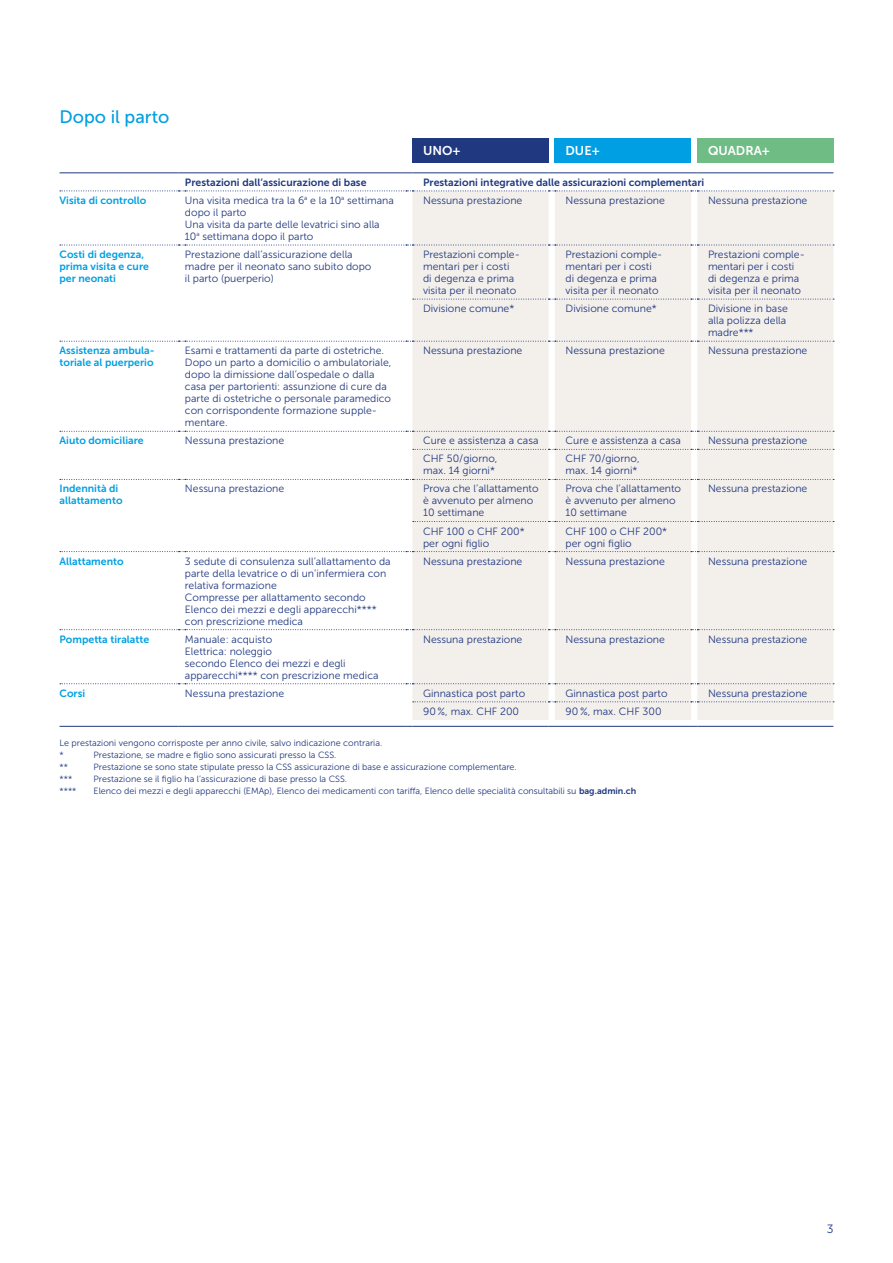
<style>
.page{position:relative;width:893px;height:1263px;background:#fff}
.page>*{position:absolute;margin:0;border:0;box-sizing:border-box;transform-origin:0 0}
.t1{font:18px "Museo Sans 500";color:#009fe3}
.t2{font:12.75px "Museo Sans 700";color:#fff}
.t3{font:12px "Museo Sans 300";color:#203880}
.t4{font:10.5px/12px "Museo Sans 300";color:#203880}
.t5{font:10.5px/12px "Museo Sans 700";color:#009fe3}
.t6{font:10.5px "Museo Sans 700";color:#203880}
.t7{font:9px/12px "Museo Sans 300";color:#203880}
.s1{font-family:"Museo Sans 700"}
</style>
<div class="page">
<div style="left:412px;top:138px;width:137px;height:25px;background:#203880"></div>
<div style="left:555px;top:138px;width:136px;height:25px;background:#009fe3"></div>
<div style="left:697px;top:138px;width:136px;height:25px;background:#6fbc85"></div>
<div style="left:412px;top:192px;width:421px;height:528px;background:#f3efeb"></div>
<hr style="left:60px;top:172px;width:119px;height:1px;background:#203880">
<hr style="left:185px;top:172px;width:221px;height:1px;background:#203880">
<hr style="left:412px;top:172px;width:137px;height:1px;background:#203880">
<hr style="left:555px;top:172px;width:136px;height:1px;background:#203880">
<hr style="left:697px;top:172px;width:136px;height:1px;background:#203880">
<svg style="left:413px;top:299px;width:421px;height:1px"></svg>
<svg style="left:413px;top:449px;width:421px;height:1px"></svg>
<svg style="left:60px;top:479px;width:774px;height:1px"></svg>
<svg style="left:413px;top:521px;width:421px;height:1px"></svg>
<svg style="left:413px;top:701px;width:421px;height:1px"></svg>
<svg style="left:60px;top:191px;width:774px;height:1px"></svg>
<svg style="left:60px;top:245px;width:774px;height:1px"></svg>
<svg style="left:60px;top:341px;width:774px;height:1px"></svg>
<svg style="left:60px;top:431px;width:774px;height:1px"></svg>
<svg style="left:60px;top:551px;width:774px;height:1px"></svg>
<svg style="left:60px;top:629px;width:774px;height:1px"></svg>
<svg style="left:60px;top:683px;width:774px;height:1px"></svg>
<hr style="left:60px;top:726px;width:119px;height:1px;background:#203880">
<hr style="left:185px;top:726px;width:221px;height:1px;background:#203880">
<hr style="left:412px;top:726px;width:137px;height:1px;background:#203880">
<hr style="left:555px;top:726px;width:136px;height:1px;background:#203880">
<hr style="left:697px;top:726px;width:136px;height:1px;background:#203880">
<h1 class="t1" style="left:60px;top:106px;width:111px">Dopo il parto</h1>
<p class="t2" style="left:423px;top:143px;width:39px">UNO+</p>
<p class="t2" style="left:566px;top:143px;width:36px">DUE+</p>
<p class="t2" style="left:708px;top:143px;width:63px">QUADRA+</p>
<p class="t6" style="left:185px;top:176px;width:183px">Prestazioni dall‘assicurazione di base</p>
<p class="t6" style="left:423px;top:176px;width:283px">Prestazioni integrative dalle assicurazioni complementari</p>
<p class="t5" style="left:60px;top:194px;width:88px">Visita di controllo</p>
<p class="t4" style="left:185px;top:194px;width:210px">Una visita medica tra la 6<sup>a</sup> e la 10<sup>a</sup> settimana dopo il parto<br>Una visita da parte delle levatrici sino alla<br>10<sup>a</sup> settimana dopo il parto</p>
<p class="t4" style="left:423px;top:194px;width:101px">Nessuna prestazione</p>
<p class="t4" style="left:566px;top:194px;width:101px">Nessuna prestazione</p>
<p class="t4" style="left:708px;top:194px;width:101px">Nessuna prestazione</p>
<p class="t5" style="left:60px;top:248px;width:91px">Costi di degenza, prima visita e cure per neonati</p>
<p class="t4" style="left:185px;top:248px;width:188px">Prestazione dall’assicurazione della madre per il neonato sano subito dopo il parto (puerperio)</p>
<p class="t4" style="left:423px;top:248px;width:98px">Prestazioni comple&shy;mentari per i costi di degenza e prima visita per il neonato</p>
<p class="t4" style="left:566px;top:248px;width:98px">Prestazioni comple&shy;mentari per i costi di degenza e prima visita per il neonato</p>
<p class="t4" style="left:708px;top:248px;width:98px">Prestazioni comple&shy;mentari per i costi di degenza e prima visita per il neonato</p>
<p class="t4" style="left:423px;top:302px;width:93px">Divisione comune*</p>
<p class="t4" style="left:566px;top:302px;width:93px">Divisione comune*</p>
<p class="t4" style="left:708px;top:302px;width:81px">Divisione in base alla polizza della madre***</p>
<p class="t5" style="left:60px;top:344px;width:96px">Assistenza ambula&shy;toriale al puerperio</p>
<p class="t4" style="left:185px;top:345px;width:208px">Esami e trattamenti da parte di ostetriche.<br>Dopo un parto a domicilio o ambulatoriale, dopo la dimissione dall’ospedale o dalla casa per partorienti: assunzione di cure da parte di ostetriche o personale paramedico con corrispondente formazione supple&shy;mentare.</p>
<p class="t4" style="left:423px;top:345px;width:101px">Nessuna prestazione</p>
<p class="t4" style="left:566px;top:345px;width:101px">Nessuna prestazione</p>
<p class="t4" style="left:708px;top:345px;width:101px">Nessuna prestazione</p>
<p class="t5" style="left:60px;top:435px;width:86px">Aiuto domiciliare</p>
<p class="t4" style="left:185px;top:435px;width:101px">Nessuna prestazione</p>
<p class="t4" style="left:423px;top:435px;width:117px">Cure e assistenza a casa</p>
<p class="t4" style="left:566px;top:435px;width:117px">Cure e assistenza a casa</p>
<p class="t4" style="left:708px;top:435px;width:101px">Nessuna prestazione</p>
<p class="t4" style="left:423px;top:453px;width:76px">CHF 50/giorno, max. 14 giorni*</p>
<p class="t4" style="left:566px;top:453px;width:76px">CHF 70/giorno, max. 14 giorni*</p>
<p class="t5" style="left:60px;top:483px;width:65px">Indennità di allattamento</p>
<p class="t4" style="left:185px;top:483px;width:101px">Nessuna prestazione</p>
<p class="t4" style="left:423px;top:483px;width:117px">Prova che l’allattamento è avvenuto per almeno<br>10 settimane</p>
<p class="t4" style="left:566px;top:483px;width:117px">Prova che l’allattamento è avvenuto per almeno<br>10 settimane</p>
<p class="t4" style="left:708px;top:483px;width:101px">Nessuna prestazione</p>
<p class="t4" style="left:423px;top:525px;width:103px">CHF 100 o CHF 200* per ogni figlio</p>
<p class="t4" style="left:566px;top:525px;width:103px">CHF 100 o CHF 200* per ogni figlio</p>
<p class="t5" style="left:60px;top:555px;width:66px">Allattamento</p>
<p class="t4" style="left:185px;top:555px;width:207px">3 sedute di consulenza sull’allattamento da parte della levatrice o di un’infermiera con relativa formazione<br>Compresse per allattamento secondo Elenco dei mezzi e degli apparecchi**** con prescrizione medica</p>
<p class="t4" style="left:423px;top:555px;width:101px">Nessuna prestazione</p>
<p class="t4" style="left:566px;top:555px;width:101px">Nessuna prestazione</p>
<p class="t4" style="left:708px;top:555px;width:101px">Nessuna prestazione</p>
<p class="t5" style="left:60px;top:633px;width:91px">Pompetta tiralatte</p>
<p class="t4" style="left:185px;top:633px;width:195px">Manuale: acquisto<br>Elettrica: noleggio<br>secondo Elenco dei mezzi e degli apparecchi**** con prescrizione medica</p>
<p class="t4" style="left:423px;top:633px;width:101px">Nessuna prestazione</p>
<p class="t4" style="left:566px;top:633px;width:101px">Nessuna prestazione</p>
<p class="t4" style="left:708px;top:633px;width:101px">Nessuna prestazione</p>
<p class="t5" style="left:60px;top:687px;width:27px">Corsi</p>
<p class="t4" style="left:185px;top:687px;width:101px">Nessuna prestazione</p>
<p class="t4" style="left:423px;top:687px;width:104px">Ginnastica post parto</p>
<p class="t4" style="left:566px;top:687px;width:104px">Ginnastica post parto</p>
<p class="t4" style="left:708px;top:687px;width:101px">Nessuna prestazione</p>
<p class="t4" style="left:423px;top:705px;width:98px">90 %, max. CHF 200</p>
<p class="t4" style="left:566px;top:705px;width:98px">90 %, max. CHF 300</p>
<p class="t7" style="left:60px;top:737px;width:324px">Le prestazioni vengono corrisposte per anno civile, salvo indicazione contraria. *</p>
<p class="t7" style="left:94px;top:749px;width:244px">Prestazione, se madre e figlio sono assicurati presso la CSS.</p>
<p class="t7" style="left:60px;top:761px;width:10px">**</p>
<p class="t7" style="left:94px;top:761px;width:425px">Prestazione se sono state stipulate presso la CSS assicurazione di base e assicurazione complementare.</p>
<p class="t7" style="left:60px;top:773px;width:14px">***</p>
<p class="t7" style="left:94px;top:773px;width:255px">Prestazione se il figlio ha l’assicurazione di base presso la CSS.</p>
<p class="t7" style="left:60px;top:785px;width:18px">****</p>
<p class="t7" style="left:94px;top:785px;width:544px">Elenco dei mezzi e degli apparecchi (EMAp), Elenco dei medicamenti con tariffa, Elenco delle specialità consultabili su <span class="s1">bag.admin.ch</span></p>
<p class="t3" style="left:827px;top:1222px;width:8px">3</p>
</div>
